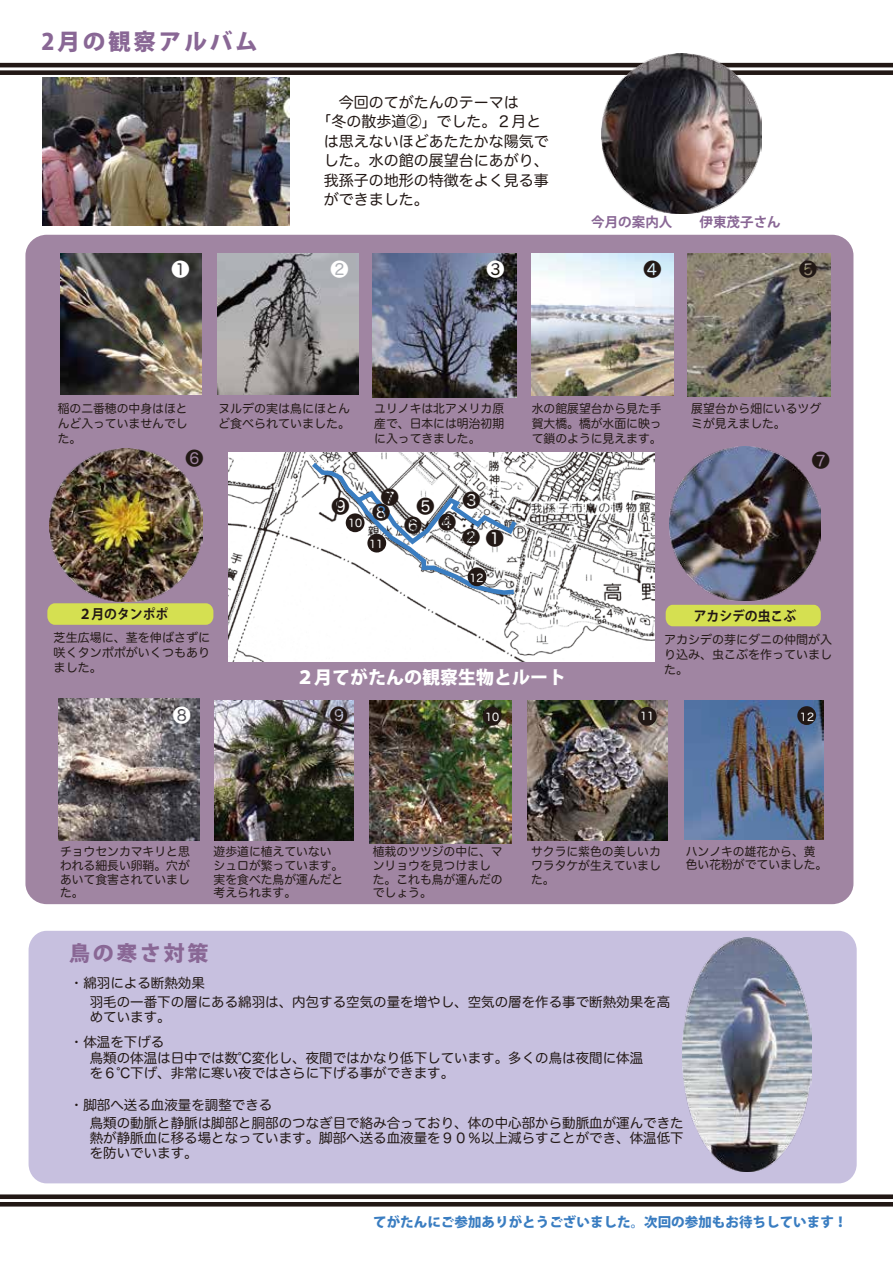
<style>
.page{position:relative;width:893px;height:1263px;background:#fff}
.page>*{position:absolute;margin:0;border:0;box-sizing:border-box;transform-origin:0 0}
.t1{font:800 22.65px "Koz Go Pro";letter-spacing:.125em;color:#896795}
.t2{font:800 21px "Koz Go Pro";letter-spacing:.125em;color:#896795}
.t3{font:800 18px "Koz Go Pro";color:#fff}
.t4{font:18px "Hira Maru Pro W4";color:#221815}
.t5{font:18px "Hira Maru Pro W4";color:#fff}
.t6{font:15px "Hira Maru Pro W4";color:#221815}
.t7{font:13.5px/15px "Hira Maru Pro W4";color:#221815}
.t8{font:800 13.5px "Koz Go Pro";color:#3a7dc1}
.t9{font:700 13.5px "Koz Go Pro";letter-spacing:-.005em;color:#221815;scale:.94 1}
.t10{font:700 13.5px "Koz Go Pro";color:#896795}
.t11{font:12.45px "Hira Maru Pro W4";color:#fff}
.t12{font:12px/15px "Hira Maru Pro W4";color:#221815;text-align:justify}
.t13{font:10.8px "Hira Maru Pro W4";color:#fff}
</style>
<div class="page">
<div style="left:25px;top:235px;width:828px;height:669px;background:#a085a2;border-radius:21px"></div>
<img style="left:527px;top:700px;width:140px;height:140px">
<img style="left:684px;top:700px;width:140px;height:140px">
<img style="left:369px;top:700px;width:143px;height:143px">
<img style="left:214px;top:700px;width:140px;height:140px">
<img style="left:60px;top:253px;width:141px;height:142px">
<img style="left:217px;top:253px;width:141px;height:142px">
<img style="left:373px;top:253px;width:144px;height:145px">
<img style="left:532px;top:253px;width:142px;height:142px">
<img style="left:58px;top:699px;width:142px;height:141px">
<img style="left:687px;top:253px;width:143px;height:143px">
<div style="left:29px;top:931px;width:828px;height:252px;background:#c7c0df;border-radius:19px"></div>
<svg style="left:0;top:63px;width:893px;height:12px"></svg>
<svg style="left:0;top:1194px;width:893px;height:12px"></svg>
<div style="left:666px;top:605px;width:155px;height:21px;background:#d5e051"></div>
<div style="left:47px;top:603px;width:166px;height:22px;background:#d5e051;border-radius:8px"></div>
<div style="left:638px;top:707px;width:19px;height:19px;background:#221815;border-radius:50%"></div>
<div style="left:797px;top:706px;width:19px;height:19px;background:#221815;border-radius:50%"></div>
<div style="left:483px;top:707px;width:19px;height:19px;background:#221815;border-radius:50%"></div>
<img style="left:602px;top:54px;width:160px;height:159px">
<img style="left:42px;top:78px;width:247px;height:148px">
<img style="left:669px;top:447px;width:151px;height:153px">
<img style="left:50px;top:448px;width:153px;height:154px">
<img style="left:229px;top:453px;width:425px;height:208px">
<div style="left:252px;top:565px;width:39px;height:64px;background:#fff"></div>
<svg style="left:307px;top:458px;width:214px;height:139px;background:#d4d9dd"></svg>
<div style="left:468px;top:567px;width:18px;height:19px;background:#221815;border-radius:50%"></div>
<img style="left:683px;top:937px;width:129px;height:234px">
<h1 class="t1" style="left:41px;top:26px;width:218px">2月の観察アルバム</h1>
<p class="t6" style="left:324px;top:89px;width:196px">　今回のてがたんのテーマは</p>
<p class="t6" style="left:316px;top:109px;width:226px">「冬の散歩道②」でした。２月と</p>
<p class="t6" style="left:324px;top:128px;width:226px">は思えないほどあたたかな陽気で</p>
<p class="t6" style="left:324px;top:148px;width:226px">した。水の館の展望台にあがり、</p>
<p class="t6" style="left:324px;top:167px;width:226px">我孫子の地形の特徴をよく見る事</p>
<p class="t6" style="left:324px;top:187px;width:106px">ができました。</p>
<p class="t10" style="left:591px;top:213px;width:191px">今月の案内人　　伊東茂子さん</p>
<h3 class="t5" style="left:330px;top:254px;width:20px">❷</h3>
<h3 class="t4" style="left:644px;top:254px;width:19px">❹</h3>
<h3 class="t5" style="left:171px;top:254px;width:20px">❶</h3>
<h3 class="t5" style="left:486px;top:254px;width:20px">❸</h3>
<h3 class="t4" style="left:799px;top:254px;width:19px">❺</h3>
<p class="t12" style="left:58px;top:400px;width:131px">稲の二番穂の中身はほとんど入っていませんでした。</p>
<p class="t12" style="left:218px;top:400px;width:133px">ヌルデの実は鳥にほとんど食べられていました。</p>
<p class="t12" style="left:374px;top:400px;width:131px">ユリノキは北アメリカ原産で、日本には明治初期に入ってきました。</p>
<h3 class="t4" style="left:186px;top:443px;width:20px">❻</h3>
<p class="t9" style="left:79px;top:605px;width:97px">２月のタンポポ</p>
<p class="t11" style="left:316px;top:456px;width:14px">❹</p>
<h3 class="t4" style="left:331px;top:490px;width:20px">❾</h3>
<h3 class="t4" style="left:381px;top:482px;width:20px">❼</h3>
<h3 class="t4" style="left:462px;top:484px;width:20px">❸</h3>
<h3 class="t4" style="left:438px;top:507px;width:19px">❹</h3>
<h3 class="t4" style="left:372px;top:497px;width:19px">❽</h3>
<h3 class="t4" style="left:417px;top:490px;width:19px">❺</h3>
<p class="t13" style="left:348px;top:514px;width:16px">10</p>
<h3 class="t4" style="left:404px;top:509px;width:19px">❻</h3>
<p class="t13" style="left:369px;top:535px;width:16px">11</p>
<h3 class="t4" style="left:462px;top:522px;width:43px">❷ ❶</h3>
<p class="t13" style="left:469px;top:568px;width:16px">12</p>
<p class="t12" style="left:532px;top:400px;width:131px">水の館展望台から見た手賀大橋。橋が水面に映って鎖のように見えます。</p>
<p class="t12" style="left:691px;top:400px;width:131px">展望台から畑にいるツグミが見えました。</p>
<h3 class="t4" style="left:812px;top:444px;width:20px">❼</h3>
<p class="t9" style="left:694px;top:608px;width:110px">アカシデの虫こぶ</p>
<p class="t12" style="left:54px;top:629px;width:158px">芝生広場に、茎を伸ばさずに咲くタンポポがいくつもありました。</p>
<p class="t12" style="left:664px;top:631px;width:170px">アカシデの芽にダニの仲間が入り込み、虫こぶを作っていました。</p>
<h3 class="t3" style="left:296px;top:666px;width:271px">２月てがたんの観察生物とルート</h3>
<h3 class="t5" style="left:173px;top:700px;width:20px">❽</h3>
<p class="t13" style="left:640px;top:707px;width:16px">11</p>
<p class="t13" style="left:800px;top:707px;width:16px">12</p>
<h3 class="t4" style="left:330px;top:700px;width:20px">❾</h3>
<p class="t13" style="left:485px;top:707px;width:16px">10</p>
<p class="t12" style="left:60px;top:844px;width:131px;line-height:13.5px">チョウセンカマキリと思われる細長い卵鞘。穴があいて食害されていました。</p>
<p class="t12" style="left:214px;top:844px;width:131px;line-height:13.5px;text-align:left">遊歩道に植えていないシュロが繁っています。実を食べた鳥が運んだと考えられます。</p>
<p class="t12" style="left:373px;top:844px;width:131px;line-height:13.5px;text-align:left">植栽のツツジの中に、マンリョウを見つけました。これも鳥が運んだのでしょう。</p>
<p class="t12" style="left:531px;top:844px;width:131px;line-height:13.5px">サクラに紫色の美しいカワラタケが生えていました。</p>
<p class="t12" style="left:686px;top:844px;width:143px;line-height:13.5px">ハンノキの雄花から、黄色い花粉がでていました。</p>
<h2 class="t2" style="left:69px;top:939px;width:141px">鳥の寒さ対策</h2>
<p class="t7" style="left:70px;top:975px;width:136px">・綿羽による断熱効果</p>
<p class="t7" style="left:90px;top:994px;width:582px">羽毛の一番下の層にある綿羽は、内包する空気の量を増やし、空気の層を作る事で断熱効果を高めています。</p>
<p class="t7" style="left:70px;top:1033px;width:96px">・体温を下げる</p>
<p class="t7" style="left:90px;top:1049px;width:555px">鳥類の体温は日中では数℃変化し、夜間ではかなり低下しています。多くの鳥は夜間に体温を６℃下げ、非常に寒い夜ではさらに下げる事ができます。</p>
<p class="t7" style="left:90px;top:1096px;width:595px;line-height:17.7px;text-indent:-20px">・脚部へ送る血液量を調整できる<br>鳥類の動脈と静脈は脚部と胴部のつなぎ目で絡み合っており、体の中心部から動脈血が運んできた</p>
<p class="t7" style="left:90px;top:1130px;width:595px">熱が静脈血に移る場となっています。脚部へ送る血液量を９０％以上減らすことができ、体温低下を防いでいます。</p>
<p class="t8" style="left:373px;top:1213px;width:476px">てがたんにご参加ありがとうございました。次回の参加もお待ちしています！</p>
</div>
